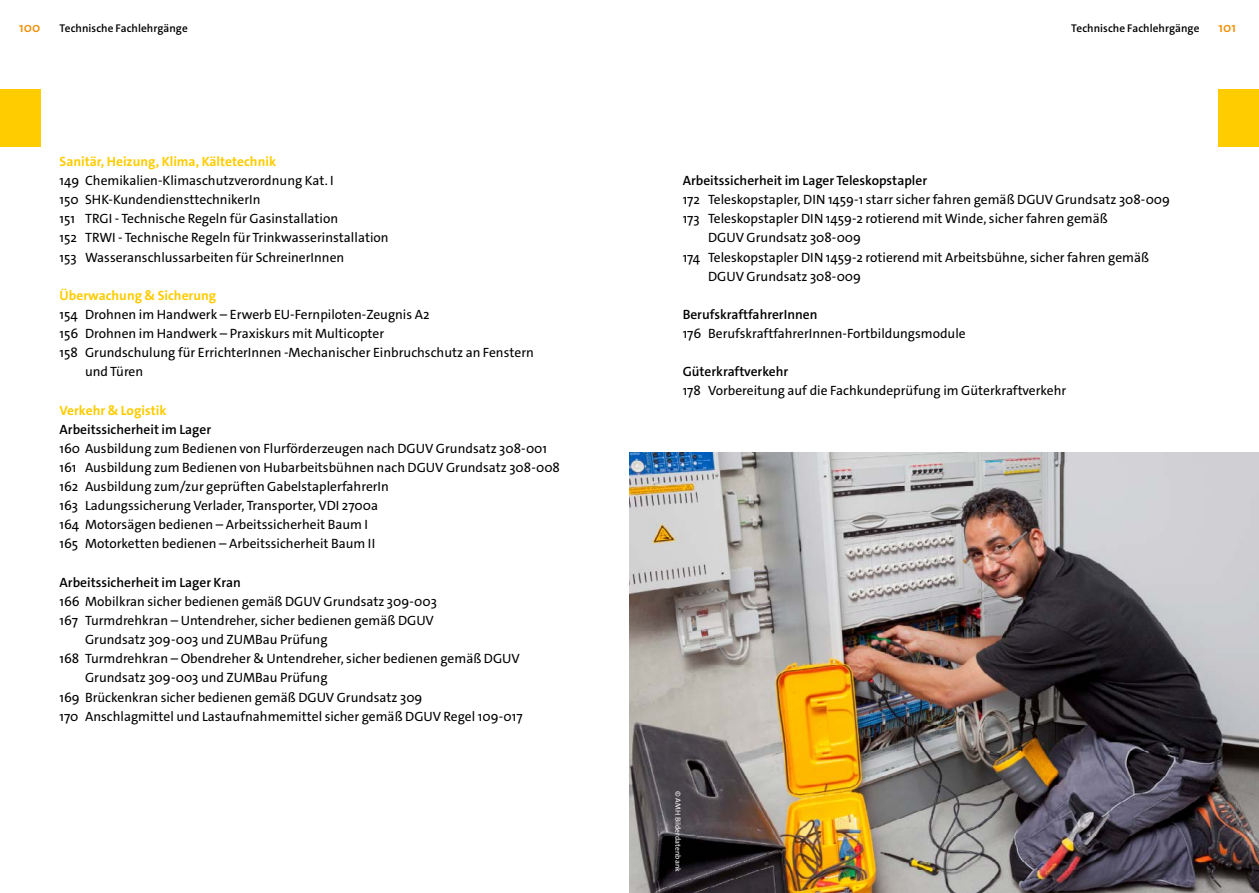
<style>
.page{position:relative;width:1259px;height:893px;background:#fff}
.page>*{position:absolute;margin:0;border:0;box-sizing:border-box;transform-origin:0 0}
.t1{font:13.5px/19.2px "The Sans C4 s";color:#000}
.t2{font:600 13.5px "The Sans C4 s";color:#000}
.t3{font:700 13.5px "The Sans B W7";color:#fc0}
.t4{font:600 13.5px "The Sans C4 s";color:#f28e00}
.t5{font:600 11.25px "The Sans C4 s";letter-spacing:.005em;color:#000}
.t6{font:7.5px "The Sans C4 s";letter-spacing:.015em;color:#fff}
</style>
<div class="page">
<div style="left:0;top:89px;width:40px;height:58px;background:#fc0"></div>
<img style="left:629px;top:453px;width:630px;height:440px">
<div style="left:1218px;top:89px;width:41px;height:58px;background:#fc0"></div>
<p class="t5" style="left:60px;top:21px;width:130px">Technische Fachlehrgänge</p>
<p class="t5" style="left:1071px;top:21px;width:130px">Technische Fachlehrgänge</p>
<p class="t4" style="left:19px;top:19px;width:23px">100</p>
<p class="t4" style="left:1218px;top:19px;width:19px">101</p>
<p class="t3" style="left:60px;top:153px;width:218px">Sanitär, Heizung, Klima, Kältetechnik</p>
<p class="t1" style="left:60px;top:171px;width:331px">149 Chemikalien-Klimaschutzverordnung Kat. I<br>150 SHK-KundendiensttechnikerIn<br>151 TRGI - Technische Regeln für Gasinstallation<br>152 TRWI - Technische Regeln für Trinkwasserinstallation 153 Wasseranschlussarbeiten für SchreinerInnen</p>
<p class="t3" style="left:60px;top:287px;width:158px">Überwachung &amp; Sicherung</p>
<p class="t1" style="left:60px;top:305px;width:371px">154 Drohnen im Handwerk – Erwerb EU-Fernpiloten-Zeugnis A2</p>
<p class="t1" style="left:60px;top:324px;width:326px">156 Drohnen im Handwerk – Praxiskurs mit Multicopter</p>
<p class="t1" style="left:60px;top:343px;width:476px">158 Grundschulung für ErrichterInnen -Mechanischer Einbruchschutz an Fenstern</p>
<p class="t1" style="left:85px;top:362px;width:60px">und Türen</p>
<p class="t3" style="left:60px;top:401px;width:108px">Verkehr &amp; Logistik</p>
<p class="t2" style="left:60px;top:420px;width:153px">Arbeitssicherheit im Lager</p>
<p class="t1" style="left:60px;top:439px;width:502px">160 Ausbildung zum Bedienen von Flurförderzeugen nach DGUV Grundsatz 308-001<br>161 Ausbildung zum Bedienen von Hubarbeitsbühnen nach DGUV Grundsatz 308-008<br>162 Ausbildung zum/zur geprüften GabelstaplerfahrerIn<br>163 Ladungssicherung Verlader, Transporter, VDI 2700a<br>164 Motorsägen bedienen – Arbeitssicherheit Baum I<br>165 Motorketten bedienen – Arbeitssicherheit Baum II</p>
<p class="t2" style="left:60px;top:573px;width:183px">Arbeitssicherheit im Lager Kran</p>
<p class="t1" style="left:60px;top:592px;width:379px">166 Mobilkran sicher bedienen gemäß DGUV Grundsatz 309-003</p>
<p class="t1" style="left:60px;top:611px;width:376px">167 Turmdrehkran – Untendreher, sicher bedienen gemäß DGUV</p>
<p class="t1" style="left:85px;top:630px;width:244px">Grundsatz 309-003 und ZUMBau Prüfung</p>
<p class="t1" style="left:60px;top:649px;width:462px">168 Turmdrehkran – Obendreher &amp; Untendreher, sicher bedienen gemäß DGUV</p>
<p class="t1" style="left:85px;top:668px;width:244px">Grundsatz 309-003 und ZUMBau Prüfung</p>
<p class="t1" style="left:60px;top:687px;width:364px">169 Brückenkran sicher bedienen gemäß DGUV Grundsatz 309</p>
<p class="t1" style="left:60px;top:707px;width:464px">170 Anschlagmittel und Lastaufnahmemittel sicher gemäß DGUV Regel 109-017</p>
<p class="t2" style="left:682px;top:172px;width:246px">Arbeitssicherheit im Lager Teleskopstapler</p>
<p class="t1" style="left:682px;top:190px;width:489px">172 Teleskopstapler, DIN 1459-1 starr sicher fahren gemäß DGUV Grundsatz 308-009</p>
<p class="t1" style="left:682px;top:209px;width:427px">173 Teleskopstapler DIN 1459-2 rotierend mit Winde, sicher fahren gemäß</p>
<p class="t1" style="left:708px;top:228px;width:154px">DGUV Grundsatz 308-009</p>
<p class="t1" style="left:682px;top:247px;width:468px">174 Teleskopstapler DIN 1459-2 rotierend mit Arbeitsbühne, sicher fahren gemäß</p>
<p class="t1" style="left:708px;top:267px;width:154px">DGUV Grundsatz 308-009</p>
<p class="t2" style="left:682px;top:306px;width:136px">BerufskraftfahrerInnen</p>
<p class="t1" style="left:682px;top:324px;width:285px">176 BerufskraftfahrerInnen-Fortbildungsmodule</p>
<p class="t2" style="left:682px;top:363px;width:107px">Güterkraftverkehr</p>
<p class="t1" style="left:682px;top:381px;width:385px">178 Vorbereitung auf die Fachkundeprüfung im Güterkraftverkehr</p>
<p class="t6" style="left:682px;top:791px;width:82px;rotate:90deg">© AMH Bilderdatenbank</p>
</div>
